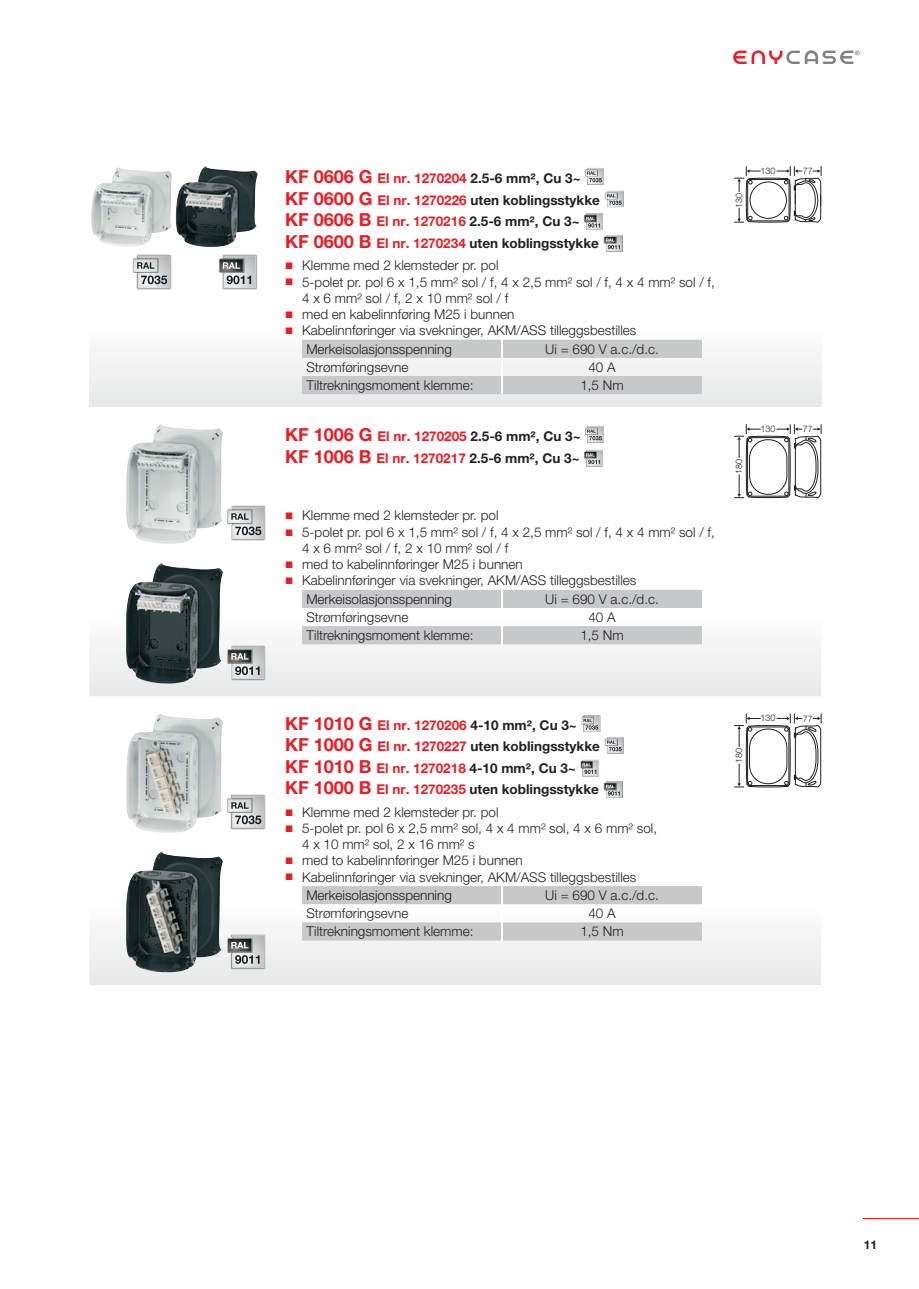
<style>
.page{position:relative;width:919px;height:1289px;background:#fff}
.page>*{position:absolute;margin:0;border:0;box-sizing:border-box;transform-origin:0 0}
.t1{font:300 13.5px/16.2px "Helvetica Neue LT Pro";color:#231f20}
.t2{font:700 13.5px/21.6px "Helvetica Neue LT Pro";color:#231f20}
.t3{font:700 12px "Helvetica Neue LT Pro";color:#231f20}
.t4{font:300 9px "Helvetica Neue LT Pro";color:#231f20}
.s1{font-size:18px;color:#ed1c24}
.s2{color:#ed1c24}
</style>
<div class="page">
<svg style="left:733px;top:50px;width:126px;height:14px"></svg>
<div style="left:89px;top:330px;width:732px;height:77px;background:linear-gradient(to right,#f1f1f2,#f0f1f1)"></div>
<img style="left:91px;top:167px;width:81px;height:80px">
<img style="left:176px;top:166px;width:82px;height:81px">
<img style="left:587px;top:168px;width:17px;height:17px">
<svg style="left:585px;top:168px;width:18px;height:16px"></svg>
<svg style="left:605px;top:191px;width:18px;height:16px"></svg>
<img style="left:586px;top:213px;width:17px;height:17px">
<svg style="left:584px;top:214px;width:18px;height:15px"></svg>
<img style="left:606px;top:235px;width:17px;height:17px">
<svg style="left:604px;top:235px;width:18px;height:16px"></svg>
<svg style="left:734px;top:166px;width:87px;height:57px"></svg>
<svg style="left:302px;top:340px;width:400px;height:54px"></svg>
<hr style="left:501px;top:340px;width:1px;height:54px;background:#fff">
<img style="left:136px;top:254px;width:36px;height:36px">
<img style="left:133px;top:258px;width:1px;height:15px">
<svg style="left:134px;top:256px;width:36px;height:32px"></svg>
<img style="left:222px;top:254px;width:36px;height:36px">
<img style="left:218px;top:259px;width:1px;height:13px">
<svg style="left:219px;top:256px;width:37px;height:32px"></svg>
<div style="left:89px;top:642px;width:732px;height:54px;background:#edeeef"></div>
<img style="left:126px;top:424px;width:97px;height:119px">
<img style="left:126px;top:563px;width:97px;height:120px">
<img style="left:587px;top:426px;width:17px;height:17px">
<svg style="left:585px;top:426px;width:18px;height:16px"></svg>
<img style="left:586px;top:449px;width:17px;height:18px">
<svg style="left:584px;top:450px;width:18px;height:16px"></svg>
<svg style="left:734px;top:424px;width:87px;height:74px"></svg>
<svg style="left:302px;top:590px;width:400px;height:54px"></svg>
<hr style="left:501px;top:590px;width:1px;height:54px;background:#fff">
<img style="left:231px;top:505px;width:35px;height:36px">
<img style="left:227px;top:509px;width:1px;height:15px">
<svg style="left:228px;top:507px;width:36px;height:32px"></svg>
<img style="left:230px;top:645px;width:36px;height:35px">
<img style="left:227px;top:649px;width:1px;height:14px">
<svg style="left:228px;top:646px;width:36px;height:33px"></svg>
<div style="left:89px;top:931px;width:732px;height:54px;background:#ededee"></div>
<img style="left:126px;top:714px;width:97px;height:118px">
<img style="left:126px;top:851px;width:97px;height:121px">
<img style="left:583px;top:715px;width:17px;height:17px">
<svg style="left:581px;top:715px;width:18px;height:16px"></svg>
<img style="left:607px;top:737px;width:17px;height:17px">
<svg style="left:605px;top:737px;width:18px;height:16px"></svg>
<img style="left:582px;top:759px;width:17px;height:17px">
<svg style="left:580px;top:760px;width:18px;height:15px"></svg>
<img style="left:606px;top:781px;width:17px;height:17px">
<svg style="left:604px;top:781px;width:18px;height:16px"></svg>
<svg style="left:734px;top:713px;width:87px;height:74px"></svg>
<svg style="left:302px;top:886px;width:400px;height:54px"></svg>
<hr style="left:501px;top:886px;width:1px;height:54px;background:#fff">
<img style="left:230px;top:794px;width:36px;height:36px">
<img style="left:227px;top:798px;width:1px;height:15px">
<svg style="left:228px;top:795px;width:36px;height:33px"></svg>
<img style="left:230px;top:933px;width:36px;height:36px">
<img style="left:227px;top:937px;width:1px;height:15px">
<svg style="left:228px;top:935px;width:36px;height:32px"></svg>
<hr style="left:863px;top:1218px;width:55px;height:1px;background:#ed1c24">
<svg style="left:286px;top:330px;width:6px;height:4px"></svg>
<p class="t2" style="left:285px;top:169px;width:316px"><span class="s1">KF 0606 G</span> <span class="s2">El nr. 1270204</span> 2.5-6 mm², Cu 3~ <span class="s1">KF 0600 G</span> <span class="s2">El nr. 1270226</span> uten koblingsstykke <span class="s1">KF 0606 B</span> <span class="s2">El nr. 1270216</span> 2.5-6 mm², Cu 3~ <span class="s1">KF 0600 B</span> <span class="s2">El nr. 1270234</span> uten koblingsstykke</p>
<p class="t4" style="left:760px;top:168px;width:17px">130</p>
<p class="t4" style="left:802px;top:168px;width:12px">77</p>
<p class="t4" style="left:735px;top:208px;width:17px;rotate:-90deg">130</p>
<p class="t1" style="left:302px;top:259px;width:414px">Klemme med 2 klemsteder pr. pol<br>5-polet pr. pol 6 x 1,5 mm² sol / f, 4 x 2,5 mm² sol / f, 4 x 4 mm² sol / f, 4 x 6 mm² sol / f, 2 x 10 mm² sol / f<br>med en kabelinnføring M25 i bunnen<br>Kabelinnføringer via svekninger, AKM/ASS tilleggsbestilles</p>
<p class="t1" style="left:306px;top:342px;width:147px">Merkeisolasjonsspenning</p>
<p class="t1" style="left:545px;top:342px;width:115px">Ui = 690 V a.c./d.c.</p>
<p class="t1" style="left:306px;top:360px;width:104px">Strømføringsevne</p>
<p class="t1" style="left:588px;top:360px;width:29px">40A</p>
<p class="t1" style="left:306px;top:379px;width:169px">Tiltrekningsmoment klemme:</p>
<p class="t1" style="left:580px;top:379px;width:45px">1,5 Nm</p>
<p class="t2" style="left:285px;top:427px;width:297px"><span class="s1">KF 1006 G</span> <span class="s2">El nr. 1270205</span> 2.5-6 mm², Cu 3~<br><span class="s1">KF 1006 B</span> <span class="s2">El nr. 1270217</span> 2.5-6 mm², Cu 3~</p>
<p class="t1" style="left:302px;top:509px;width:414px">Klemme med 2 klemsteder pr. pol<br>5-polet pr. pol 6 x 1,5 mm² sol / f, 4 x 2,5 mm² sol / f, 4 x 4 mm² sol / f, 4 x 6 mm² sol / f, 2 x 10 mm² sol / f<br>med to kabelinnføringer M25 i bunnen<br>Kabelinnføringer via svekninger, AKM/ASS tilleggsbestilles</p>
<p class="t1" style="left:306px;top:592px;width:147px">Merkeisolasjonsspenning</p>
<p class="t1" style="left:545px;top:592px;width:115px">Ui = 690 V a.c./d.c.</p>
<p class="t1" style="left:306px;top:610px;width:104px">Strømføringsevne</p>
<p class="t1" style="left:588px;top:610px;width:29px">40A</p>
<p class="t1" style="left:306px;top:628px;width:169px">Tiltrekningsmoment klemme:</p>
<p class="t1" style="left:580px;top:628px;width:45px">1,5 Nm</p>
<p class="t4" style="left:735px;top:474px;width:17px;rotate:-90deg">180</p>
<p class="t4" style="left:760px;top:426px;width:17px">130</p>
<p class="t4" style="left:802px;top:426px;width:12px">77</p>
<p class="t2" style="left:285px;top:715px;width:316px"><span class="s1">KF 1010 G</span> <span class="s2">El nr. 1270206</span> 4-10 mm², Cu 3~ <span class="s1">KF 1000 G</span> <span class="s2">El nr. 1270227</span> uten koblingsstykke <span class="s1">KF 1010 B</span> <span class="s2">El nr. 1270218</span> 4-10 mm², Cu 3~ <span class="s1">KF 1000 B</span> <span class="s2">El nr. 1270235</span> uten koblingsstykke</p>
<p class="t1" style="left:302px;top:805px;width:356px">Klemme med 2 klemsteder pr. pol<br>5-polet pr. pol 6 x 2,5 mm² sol, 4 x 4 mm² sol, 4 x 6 mm² sol, 4 x 10 mm² sol, 2 x 16 mm² s<br>med to kabelinnføringer M25 i bunnen<br>Kabelinnføringer via svekninger, AKM/ASS tilleggsbestilles</p>
<p class="t1" style="left:306px;top:888px;width:147px">Merkeisolasjonsspenning</p>
<p class="t1" style="left:545px;top:888px;width:115px">Ui = 690 V a.c./d.c.</p>
<p class="t1" style="left:306px;top:906px;width:104px">Strømføringsevne</p>
<p class="t1" style="left:588px;top:906px;width:29px">40A</p>
<p class="t1" style="left:306px;top:925px;width:169px">Tiltrekningsmoment klemme:</p>
<p class="t1" style="left:580px;top:925px;width:45px">1,5 Nm</p>
<p class="t4" style="left:735px;top:763px;width:17px;rotate:-90deg">180</p>
<p class="t4" style="left:760px;top:715px;width:17px">130</p>
<p class="t4" style="left:802px;top:715px;width:12px">77</p>
<p class="t3" style="left:863px;top:1240px;width:15px">11</p>
</div>
